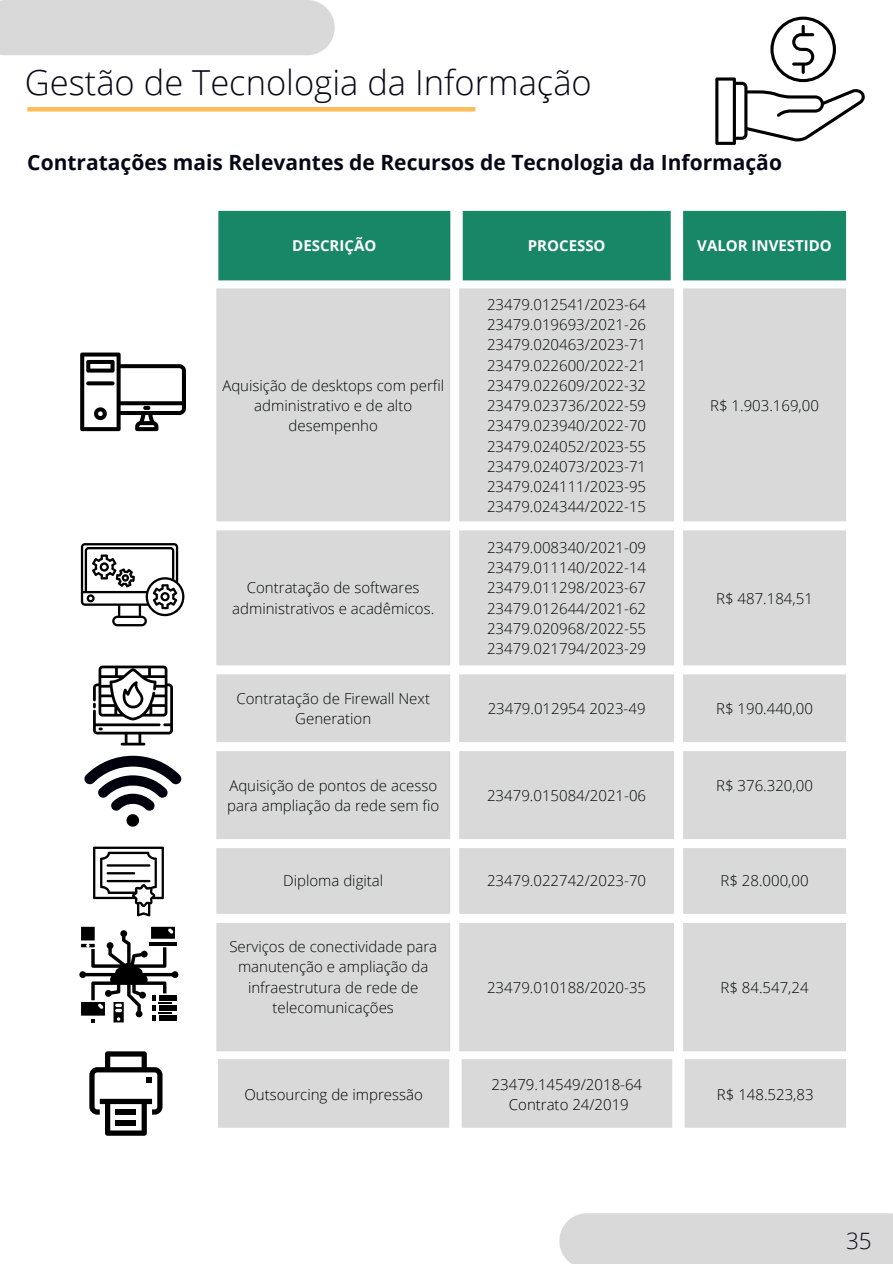
<style>
.page{position:relative;width:893px;height:1264px;background:#fff}
.page>*{position:absolute;margin:0;border:0;box-sizing:border-box;transform-origin:0 0}
.t1{font:300 34.5px "Open Sans";color:#080717}
.t2{font:300 22.5px "Open Sans";color:#080717}
.t3{font:700 21px "Open Sans";color:#080717}
.t4{font:300 15px/20.2px "Open Sans";color:#040606;text-align:center}
.t5{font:300 15px/20.2px "Open Sans";color:#000;text-align:center}
.t6{font:700 15px "Open Sans";color:#fff}
</style>
<div class="page">
<div style="left:0;top:0;width:334px;height:55px;background:#d9d9d9"></div>
<svg style="left:216px;top:288px;width:630px;height:763px;background:#ddd"></svg>
<div style="left:559px;top:1213px;width:333px;height:50px;background:#d9d9d9"></div>
<hr style="left:27px;top:107px;width:448px;height:4px;background:#ffbd59">
<svg style="left:715px;top:17px;width:150px;height:128px"></svg>
<div style="left:218px;top:211px;width:628px;height:69px;background:#178768"></div>
<svg style="left:93px;top:846px;width:71px;height:70px"></svg>
<svg style="left:81px;top:543px;width:103px;height:83px"></svg>
<svg style="left:93px;top:665px;width:80px;height:80px"></svg>
<svg style="left:80px;top:352px;width:106px;height:79px"></svg>
<svg style="left:84px;top:755px;width:98px;height:71px"></svg>
<svg style="left:79px;top:926px;width:99px;height:96px"></svg>
<svg style="left:89px;top:1051px;width:73px;height:84px"></svg>
<div style="left:115px;top:1109px;width:21px;height:5px;background:#000"></div>
<div style="left:115px;top:1119px;width:21px;height:6px;background:#000"></div>
<div style="left:218px;top:1059px;width:628px;height:68px;background:#d9d9d9"></div>
<h1 class="t1" style="left:25px;top:58px;width:568px">Gestão de Tecnologia da Informação</h1>
<h3 class="t3" style="left:27px;top:148px;width:756px">Contratações mais Relevantes de Recursos de Tecnologia da Informação</h3>
<p class="t6" style="left:292px;top:235px;width:85px">DESCRIÇÃO</p>
<p class="t6" style="left:528px;top:235px;width:79px">PROCESSO</p>
<p class="t6" style="left:697px;top:235px;width:136px">VALOR INVESTIDO</p>
<p class="t4" style="left:222px;top:375px;width:223px">Aquisição de desktops com perfil administrativo e de alto desempenho</p>
<p class="t4" style="left:232px;top:577px;width:203px">Contratação de softwares administrativos e acadêmicos.</p>
<p class="t4" style="left:487px;top:294px;width:160px;text-align:justify">23479.012541/2023-64<br>23479.019693/2021-26<br>23479.020463/2023-71<br>23479.022600/2022-21<br>23479.022609/2022-32<br>23479.023736/2022-59<br>23479.023940/2022-70<br>23479.024052/2023-55<br>23479.024073/2023-71<br>23479.024111/2023-95<br>23479.024344/2022-15</p>
<p class="t4" style="left:487px;top:537px;width:160px;text-align:justify">23479.008340/2021-09<br>23479.011140/2022-14<br>23479.011298/2023-67<br>23479.012644/2021-62<br>23479.020968/2022-55<br>23479.021794/2023-29</p>
<p class="t4" style="left:710px;top:395px;width:110px">R$ 1.903.169,00</p>
<p class="t4" style="left:716px;top:587px;width:98px">R$ 487.184,51</p>
<p class="t4" style="left:236px;top:687px;width:195px">Contratação de Firewall Next<br>Generation</p>
<p class="t4" style="left:487px;top:698px;width:159px">23479.012954 2023-49</p>
<p class="t4" style="left:716px;top:698px;width:98px">R$ 190.440,00</p>
<p class="t4" style="left:227px;top:774px;width:213px;text-align:left">Aquisição de pontos de acesso para ampliação da rede sem fio</p>
<p class="t4" style="left:487px;top:784px;width:160px">23479.015084/2021-06</p>
<p class="t4" style="left:716px;top:774px;width:98px">R$ 376.320,00</p>
<p class="t4" style="left:283px;top:870px;width:102px">Diploma digital</p>
<p class="t4" style="left:487px;top:870px;width:160px">23479.022742/2023-70</p>
<p class="t4" style="left:720px;top:870px;width:90px">R$ 28.000,00</p>
<p class="t4" style="left:229px;top:936px;width:209px">Serviços de conectividade para manutenção e ampliação da infraestrutura de rede de telecomunicações</p>
<p class="t4" style="left:487px;top:976px;width:160px">23479.010188/2020-35</p>
<p class="t4" style="left:720px;top:976px;width:90px">R$ 84.547,24</p>
<p class="t5" style="left:244px;top:1083px;width:180px">Outsourcing de impressão</p>
<p class="t5" style="left:491px;top:1073px;width:152px">23479.14549/2018-64<br>Contrato 24/2019</p>
<p class="t5" style="left:717px;top:1083px;width:98px">R$ 148.523,83</p>
<h2 class="t2" style="left:846px;top:1224px;width:27px">35</h2>
</div>
